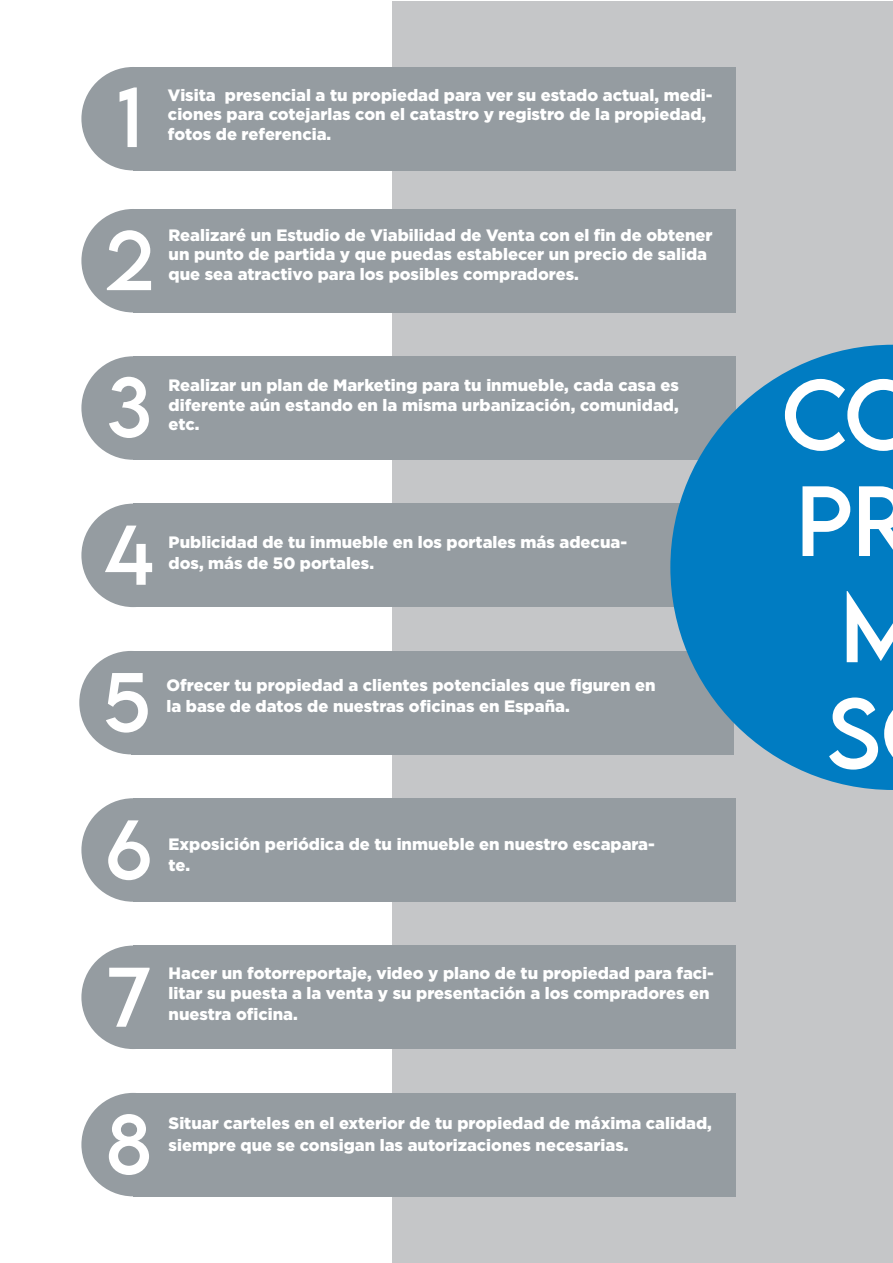
<style>
.page{position:relative;width:893px;height:1263px;background:#fff}
.page>*{position:absolute;margin:0;border:0;box-sizing:border-box;transform-origin:0 0}
.t1{font:88.5px/106.2px "LEMONMILK";color:#fff}
.t2{font:75px "LEMONMILK";color:#fff}
.t3{font:900 16.5px/19.8px "Gotham";color:#fff}
</style>
<div class="page">
<div style="left:392px;top:1px;width:501px;height:1261px;background:#c5c6c8"></div>
<div style="left:133px;top:67px;width:602px;height:103px;background:#959ca1"></div>
<div style="left:81px;top:67px;width:104px;height:103px;background:#959ca1;border-radius:50%"></div>
<div style="left:133px;top:209px;width:602px;height:103px;background:#959ca1"></div>
<div style="left:81px;top:209px;width:104px;height:103px;background:#959ca1;border-radius:50%"></div>
<div style="left:133px;top:356px;width:602px;height:104px;background:#959ca1"></div>
<div style="left:81px;top:356px;width:104px;height:104px;background:#959ca1;border-radius:50%"></div>
<div style="left:133px;top:504px;width:602px;height:103px;background:#959ca1"></div>
<div style="left:81px;top:504px;width:104px;height:103px;background:#959ca1;border-radius:50%"></div>
<div style="left:131px;top:651px;width:602px;height:103px;background:#959ca1"></div>
<div style="left:79px;top:651px;width:104px;height:103px;background:#959ca1;border-radius:50%"></div>
<div style="left:133px;top:798px;width:602px;height:104px;background:#959ca1"></div>
<div style="left:81px;top:798px;width:104px;height:104px;background:#959ca1;border-radius:50%"></div>
<div style="left:133px;top:945px;width:602px;height:104px;background:#959ca1"></div>
<div style="left:81px;top:945px;width:104px;height:104px;background:#959ca1;border-radius:50%"></div>
<div style="left:133px;top:1093px;width:602px;height:103px;background:#959ca1"></div>
<div style="left:81px;top:1093px;width:104px;height:103px;background:#959ca1;border-radius:50%"></div>
<svg style="left:670px;top:345px;width:223px;height:445px;fill:#007cc2"></svg>
<p class="t2" style="left:117px;top:69px;width:27px">1</p>
<p class="t3" style="left:168px;top:84px;width:546px">Visita presencial a tu propiedad para ver su estado actual, medi&shy;ciones para cotejarlas con el catastro y registro de la propiedad,</p>
<p class="t3" style="left:168px;top:124px;width:165px">fotos de referencia.</p>
<p class="t2" style="left:104px;top:212px;width:51px">2</p>
<p class="t3" style="left:169px;top:224px;width:545px">Realizaré un Estudio de Viabilidad de Venta con el fin de obtener un punto de partida y que puedas establecer un precio de salida</p>
<p class="t3" style="left:169px;top:264px;width:412px">que sea atractivo para los posibles compradores.</p>
<p class="t2" style="left:106px;top:359px;width:47px">3</p>
<p class="t3" style="left:169px;top:375px;width:512px">Realizar un plan de Marketing para tu inmueble, cada casa es diferente aún estando en la misma urbanización, comunidad,</p>
<p class="t3" style="left:169px;top:414px;width:32px">etc.</p>
<p class="t2" style="left:104px;top:506px;width:51px">4</p>
<p class="t3" style="left:169px;top:531px;width:460px">Publicidad de tu inmueble en los portales más adecua-</p>
<p class="t3" style="left:169px;top:553px;width:207px">dos, más de 50 portales.</p>
<p class="t2" style="left:103px;top:653px;width:49px">5</p>
<p class="t3" style="left:166px;top:674px;width:491px">Ofrecer tu propiedad a clientes potenciales que figuren en</p>
<p class="t3" style="left:166px;top:696px;width:405px">la base de datos de nuestras oficinas en España.</p>
<p class="t2" style="left:105px;top:801px;width:49px">6</p>
<p class="t3" style="left:169px;top:833px;width:488px">Exposición periódica de tu inmueble en nuestro escapara-</p>
<p class="t3" style="left:169px;top:855px;width:23px">te.</p>
<p class="t2" style="left:107px;top:948px;width:44px">7</p>
<p class="t3" style="left:169px;top:963px;width:547px">Hacer un fotorreportaje, video y plano de tu propiedad para faci&shy;litar su puesta a la venta y su presentación a los compradores en</p>
<p class="t3" style="left:169px;top:1004px;width:131px">nuestra oficina.</p>
<p class="t2" style="left:106px;top:1095px;width:47px">8</p>
<p class="t3" style="left:169px;top:1112px;width:545px;line-height:21.6px">Situar carteles en el exterior de tu propiedad de máxima calidad, siempre que se consigan las autorizaciones necesarias.</p>
<p class="t1" style="left:781px;top:362px;width:136px">CO<br>P</p>
<p class="t1" style="left:840px;top:575px;width:83px">M</p>
<p class="t1" style="left:826px;top:681px;width:65px">S</p>
</div>
